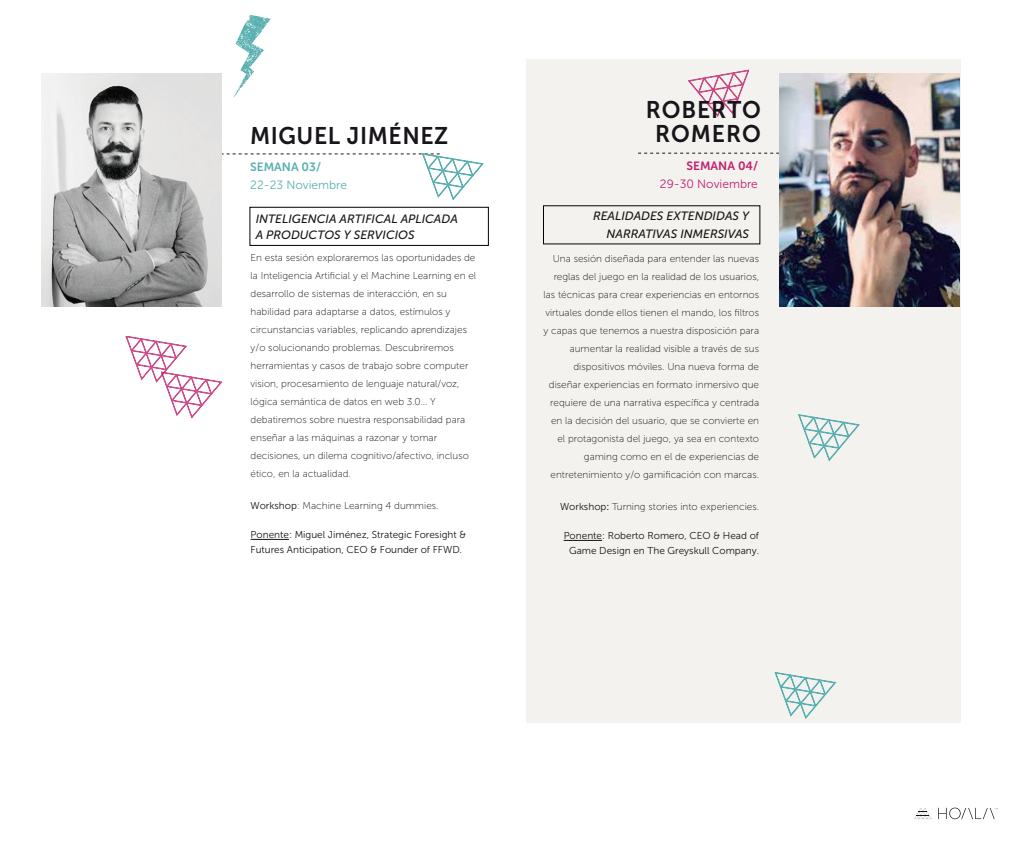
<style>
.page{position:relative;width:1021px;height:842px;background:#fff}
.page>*{position:absolute;margin:0;border:0;box-sizing:border-box;transform-origin:0 0}
.t1{font:24px/24px "Museo Sans 700";letter-spacing:.03em;color:#18151a;text-align:center;scale:.96 1}
.t2{font:italic 12px/16px "Museo Sans 500";color:#151514}
.t3{font:12px "Museo Sans 300";color:#5ab0b0}
.t4{font:12px "Museo Sans 300";color:#be216d}
.t5{font:12px "Museo Sans 700";color:#5ab0b0}
.t6{font:12px "Museo Sans 700";color:#be216d}
.t7{font:10px/18px "Museo Sans 100";color:#151514}
.t8{font:10px/15px "Museo Sans 300";color:#151514}
.s1{font-family:"Museo Sans 300"}
.s2{font-family:"Museo Sans 500"}
</style>
<div class="page">
<div style="left:526px;top:59px;width:434px;height:663px;background:#f4f2ef"></div>
<svg style="left:638px;top:153px;width:141px;height:1px"></svg>
<hr style="left:250px;top:539px;width:39px;height:1px;background:#151514">
<svg style="left:914px;top:808px;width:17px;height:11px"></svg>
<svg style="left:938px;top:808px;width:59px;height:11px"></svg>
<svg style="left:221px;top:153px;width:263px;height:47px"></svg>
<svg style="left:798px;top:414px;width:61px;height:47px"></svg>
<svg style="left:233px;top:15px;width:38px;height:83px"></svg>
<div style="left:249px;top:207px;width:240px;height:39px;border:1px solid #020102"></div>
<svg style="left:688px;top:70px;width:61px;height:46px"></svg>
<svg style="left:774px;top:672px;width:62px;height:47px"></svg>
<hr style="left:563px;top:540px;width:39px;height:1px;background:#151514">
<img style="left:779px;top:74px;width:180px;height:233px">
<img style="left:41px;top:73px;width:180px;height:233px">
<svg style="left:126px;top:336px;width:96px;height:82px"></svg>
<h1 class="t1" style="left:250px;top:124px;width:208px">MIGUEL JIMÉNEZ</h1>
<p class="t5" style="left:250px;top:161px;width:72px">SEMANA 03/</p>
<p class="t3" style="left:250px;top:179px;width:98px">22-23 Noviembre</p>
<p class="t2" style="left:256px;top:211px;width:204px">INTELIGENCIA ARTIFICAL APLICADA<br>A PRODUCTOS Y SERVICIOS</p>
<p class="t7" style="left:250px;top:249px;width:227px">En esta sesión exploraremos las oportunidades de la Inteligencia Artificial y el Machine Learning en el desarrollo de sistemas de interacción, en su habilidad para adaptarse a datos, estímulos y circunstancias variables, replicando aprendizajes y/o solucionando problemas. Descubriremos herramientas y casos de trabajo sobre computer vision, procesamiento de lenguaje natural/voz, lógica semántica de datos en web 3.0... Y debatiremos sobre nuestra responsabilidad para enseñar a las máquinas a razonar y tomar decisiones, un dilema cognitivo/afectivo, incluso ético, en la actualidad.</p>
<p class="t7" style="left:250px;top:497px;width:189px"><span class="s1">Workshop</span>: Machine Learning 4 dummies.</p>
<p class="t8" style="left:250px;top:527px;width:217px">Ponente: Miguel Jiménez, Strategic Foresight &amp;<br>Futures Anticipation, CEO &amp; Founder of FFWD.</p>
<h1 class="t1" style="left:646px;top:97px;width:121px">ROBERTO<br>ROMERO</h1>
<p class="t6" style="left:686px;top:159px;width:73px">SEMANA 04/</p>
<p class="t4" style="left:660px;top:178px;width:99px">29-30 Noviembre</p>
<p class="t2" style="left:593px;top:207px;width:158px;line-height:18px;text-align:right">REALIDADES EXTENDIDAS Y<br>NARRATIVAS INMERSIVAS</p>
<p class="t7" style="left:543px;top:250px;width:217px;text-align:right">Una sesión diseñada para entender las nuevas reglas del juego en la realidad de los usuarios, las técnicas para crear experiencias en entornos virtuales donde ellos tienen el mando, los filtros y capas que tenemos a nuestra disposición para aumentar la realidad visible a través de sus dispositivos móviles. Una nueva forma de diseñar experiencias en formato inmersivo que requiere de una narrativa específica y centrada en la decisión del usuario, que se convierte en el protagonista del juego, ya sea en contexto gaming como en el de experiencias de entretenimiento y/o gamificación con marcas.</p>
<p class="t7" style="left:560px;top:498px;width:200px"><span class="s1">Workshop</span><span class="s2">:</span> Turning stories into experiencies.</p>
<p class="t8" style="left:563px;top:528px;width:197px;text-align:center">Ponente: Roberto Romero, CEO &amp; Head of<br>Game Design en The Greyskull Company.</p>
</div>
